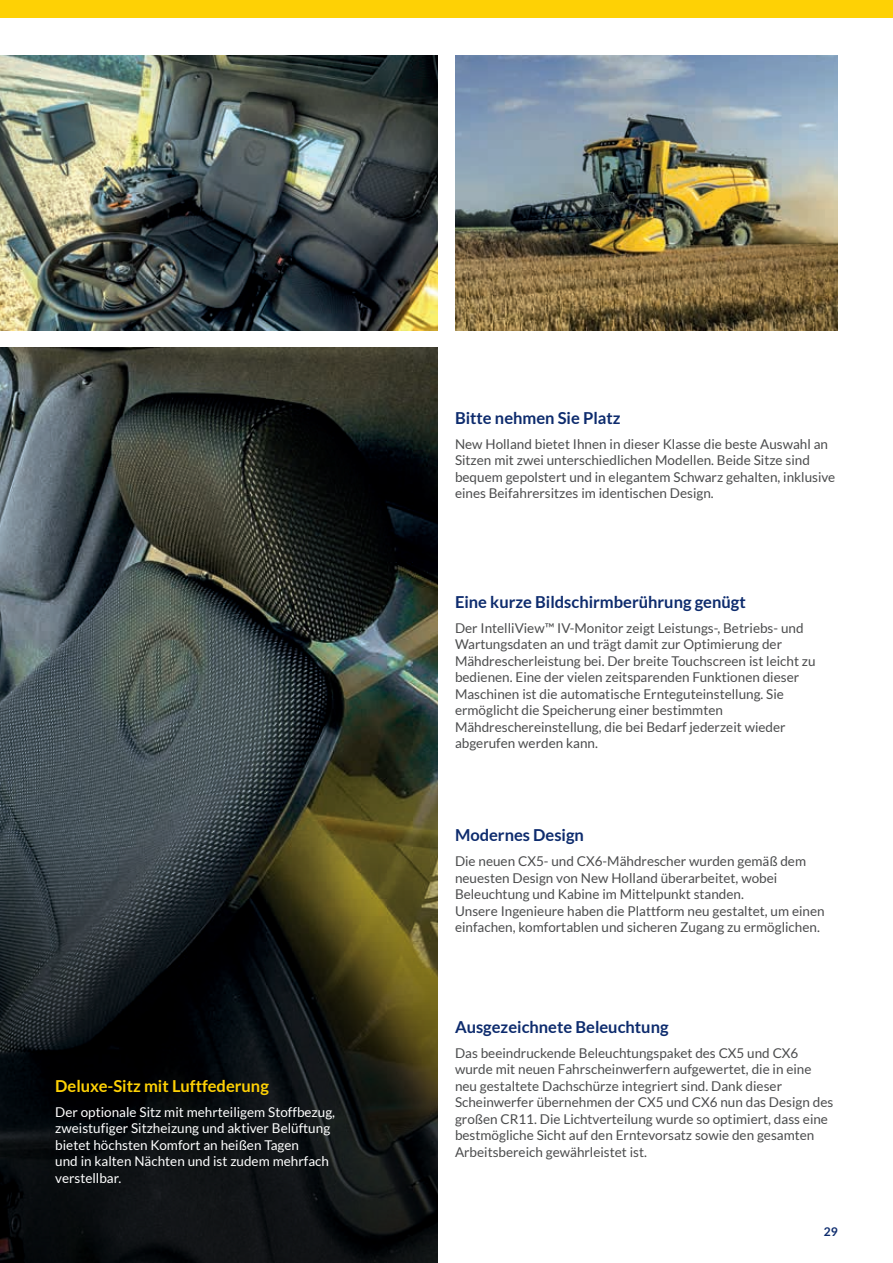
<style>
.page{position:relative;width:893px;height:1263px;background:#fff}
.page>*{position:absolute;margin:0;border:0;box-sizing:border-box;transform-origin:0 0}
.t1{font:700 16.5px "Lato";color:#0d2b6d}
.t2{font:700 16.5px "Lato";color:#fed105}
.t3{font:13.5px/16.5px "Lato";color:#4b4c4d}
.t4{font:13.5px/16.5px "Lato";color:#fff}
.t5{font:700 12px "Lato";color:#0d2b6d}
</style>
<div class="page">
<img style="left:455px;top:55px;width:383px;height:276px">
<img style="left:0;top:55px;width:438px;height:276px">
<img style="left:0;top:348px;width:438px;height:438px">
<svg style="left:0;top:786px;width:438px;height:477px;background:#22241e"></svg>
<div style="left:0;top:0;width:893px;height:17px;background:#fed105"></div>
<p class="t2" style="left:55px;top:1076px;width:215px">Deluxe-Sitz mit Luftfederung</p>
<p class="t4" style="left:55px;top:1103px;width:281px">Der optionale Sitz mit mehrteiligem Stoffbezug, zweistufiger Sitzheizung und aktiver Belüftung bietet höchsten Komfort an heißen Tagen<br>und in kalten Nächten und ist zudem mehrfach verstellbar.</p>
<p class="t1" style="left:455px;top:408px;width:167px">Bitte nehmen Sie Platz</p>
<p class="t3" style="left:455px;top:435px;width:382px">New Holland bietet Ihnen in dieser Klasse die beste Auswahl an Sitzen mit zwei unterschiedlichen Modellen. Beide Sitze sind bequem gepolstert und in elegantem Schwarz gehalten, inklusive eines Beifahrersitzes im identischen Design.</p>
<p class="t1" style="left:455px;top:592px;width:292px">Eine kurze Bildschirmberührung genügt</p>
<p class="t3" style="left:455px;top:619px;width:362px">Der IntelliView™ IV-Monitor zeigt Leistungs-, Betriebs- und Wartungsdaten an und trägt damit zur Optimierung der Mähdrescherleistung bei. Der breite Touchscreen ist leicht zu bedienen. Eine der vielen zeitsparenden Funktionen dieser Maschinen ist die automatische Ernteguteinstellung. Sie ermöglicht die Speicherung einer bestimmten Mähdreschereinstellung, die bei Bedarf jederzeit wieder abgerufen werden kann.</p>
<p class="t1" style="left:455px;top:826px;width:130px">Modernes Design</p>
<p class="t3" style="left:455px;top:853px;width:371px">Die neuen CX5- und CX6-Mähdrescher wurden gemäß dem neuesten Design von New Holland überarbeitet, wobei Beleuchtung und Kabine im Mittelpunkt standen.<br>Unsere Ingenieure haben die Plattform neu gestaltet, um einen einfachen, komfortablen und sicheren Zugang zu ermöglichen.</p>
<p class="t1" style="left:455px;top:1017px;width:215px">Ausgezeichnete Beleuchtung</p>
<p class="t3" style="left:455px;top:1044px;width:380px">Das beeindruckende Beleuchtungspaket des CX5 und CX6 wurde mit neuen Fahrscheinwerfern aufgewertet, die in eine neu gestaltete Dachschürze integriert sind. Dank dieser Scheinwerfer übernehmen der CX5 und CX6 nun das Design des großen CR11. Die Lichtverteilung wurde so optimiert, dass eine bestmögliche Sicht auf den Erntevorsatz sowie den gesamten Arbeitsbereich gewährleistet ist.</p>
<p class="t5" style="left:824px;top:1224px;width:15px">29</p>
</div>
